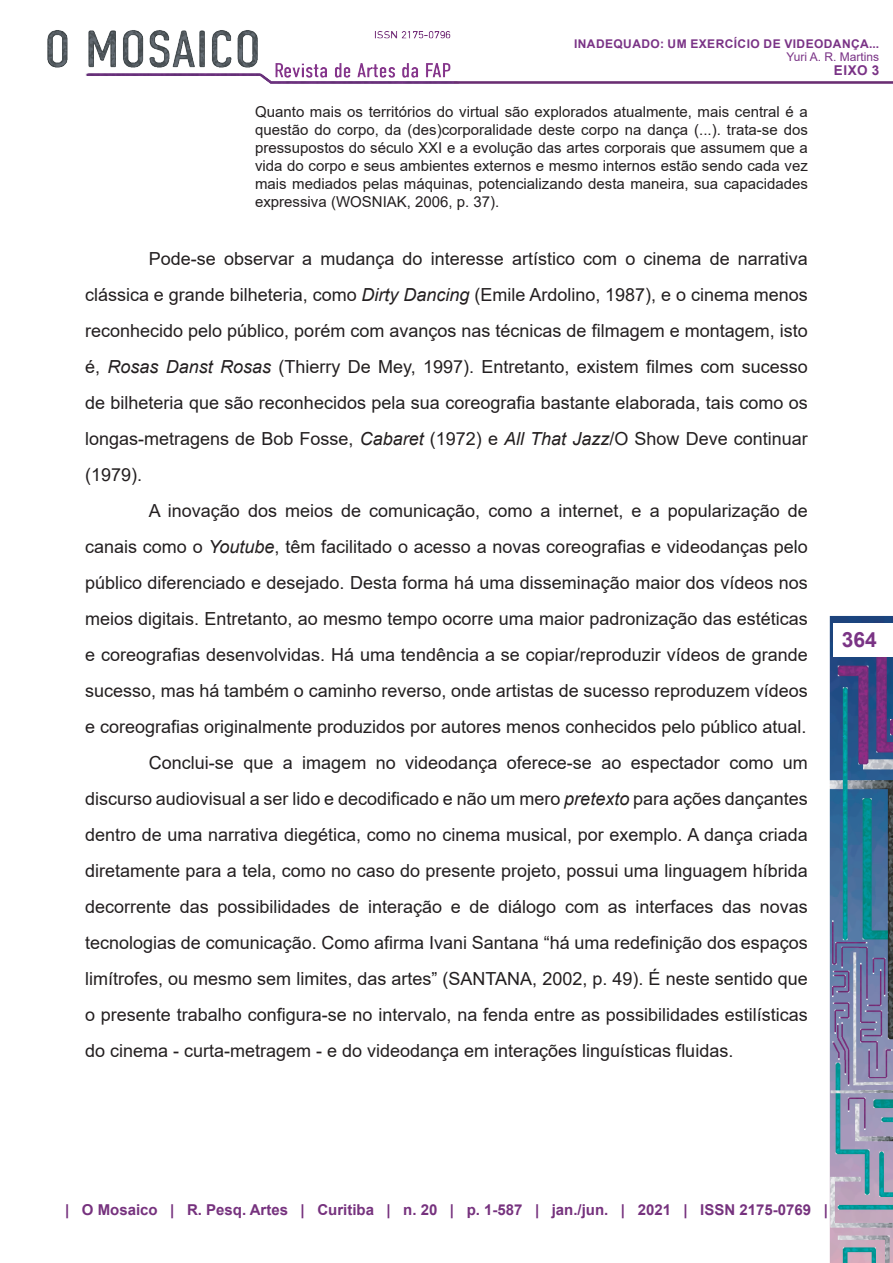
<style>
.page{position:relative;width:893px;height:1263px;background:#fff}
.page>*{position:absolute;margin:0;border:0;box-sizing:border-box;transform-origin:0 0}
.t1{font:700 21px "Arial";color:#7a3485}
.Corpo{font:18px/36px "Arial";color:#231f20;text-align:justify}
.citação{font:15px/18px "Arial";color:#231f20;text-align:justify}
.t2{font:700 15px "Arial";color:#76327e}
.t3{font:700 13.5px "Arial";color:#7a3386}
.t4{font:700 12px "Arial";letter-spacing:.035em;color:#7a3386}
.t5{font:12px "Arial";color:#7a3386}
.s1{font-style:italic}
</style>
<div class="page">
<img style="left:47px;top:30px;width:846px;height:1233px">
<div style="left:833px;top:623px;width:60px;height:34px;background:#fff"></div>
<p class="t4" style="left:574px;top:35px;width:306px">INADEQUADO: UM EXERCÍCIO DE VIDEODANÇA...</p>
<p class="t5" style="left:786px;top:49px;width:94px">Yuri A. R. Martins</p>
<p class="t3" style="left:834px;top:60px;width:19px">Eixo</p>
<p class="t3" style="left:872px;top:60px;width:9px">3</p>
<p class="citação" style="left:255px;top:103px;width:554px">Quanto mais os territórios do virtual são explorados atualmente, mais central é a questão do corpo, da (des)corporalidade deste corpo na dança (...). trata-se dos pressupostos do século XXI e a evolução das artes corporais que assumem que a vida do corpo e seus ambientes externos e mesmo internos estão sendo cada vez mais mediados pelas máquinas, potencializando desta maneira, sua capacidades expressiva (WOSNIAK, 2006, p. 37).</p>
<p class="Corpo" style="left:85px;top:240px;width:724px;text-indent:64px">Pode-se observar a mudança do interesse artístico com o cinema de narrativa clássica e grande bilheteria, como <span class="s1">Dirty Dancing</span> (Emile Ardolino, 1987), e o cinema menos reconhecido pelo público, porém com avanços nas técnicas de filmagem e montagem, isto é, <span class="s1">Rosas Danst Rosas</span> (Thierry De Mey, 1997). Entretanto, existem filmes com sucesso de bilheteria que são reconhecidos pela sua coreografia bastante elaborada, tais como os longas-metragens de Bob Fosse, <span class="s1">Cabaret</span> (1972) e <span class="s1">All That Jazz</span>/O Show Deve continuar (1979).</p>
<p class="Corpo" style="left:85px;top:492px;width:724px;text-indent:64px">A inovação dos meios de comunicação, como a internet, e a popularização de canais como o <span class="s1">Youtube</span>, têm facilitado o acesso a novas coreografias e videodanças pelo público diferenciado e desejado. Desta forma há uma disseminação maior dos vídeos nos meios digitais. Entretanto, ao mesmo tempo ocorre uma maior padronização das estéticas e coreografias desenvolvidas. Há uma tendência a se copiar/reproduzir vídeos de grande sucesso, mas há também o caminho reverso, onde artistas de sucesso reproduzem vídeos e coreografias originalmente produzidos por autores menos conhecidos pelo público atual.</p>
<p class="Corpo" style="left:85px;top:744px;width:724px;text-indent:64px">Conclui-se que a imagem no videodança oferece-se ao espectador como um discurso audiovisual a ser lido e decodificado e não um mero <span class="s1">pretexto</span> para ações dançantes dentro de uma narrativa diegética, como no cinema musical, por exemplo. A dança criada diretamente para a tela, como no caso do presente projeto, possui uma linguagem híbrida decorrente das possibilidades de interação e de diálogo com as interfaces das novas tecnologias de comunicação. Como afirma Ivani Santana “há uma redefinição dos espaços limítrofes, ou mesmo sem limites, das artes” (SANTANA, 2002, p. 49). É neste sentido que o presente trabalho configura-se no intervalo, na fenda entre as possibilidades estilísticas do cinema - curta-metragem - e do videodança em interações linguísticas fluidas.</p>
<p class="t1" style="left:842px;top:625px;width:37px">364</p>
<p class="t2" style="left:65px;top:1199px;width:764px">| O Mosaico | R. Pesq. Artes | Curitiba | n. 20 | p. 1-587 | jan./jun. | 2021 | ISSN 2175-0769 |</p>
</div>
